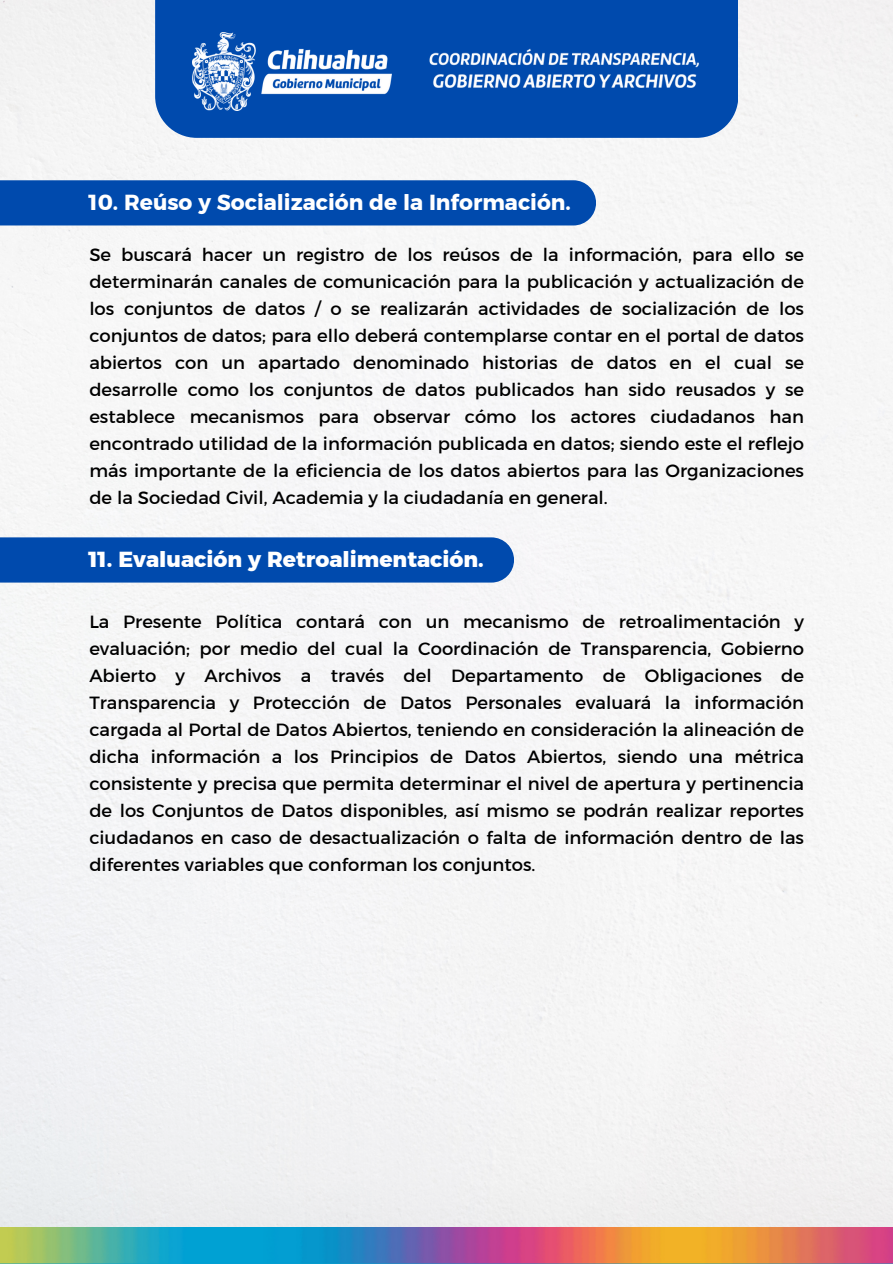
<style>
.page{position:relative;width:893px;height:1264px;background:#fff}
.page>*{position:absolute;margin:0;border:0;box-sizing:border-box;transform-origin:0 0}
.t1{font:21.75px "Kief Montaser Bold";color:#fff}
.t2{font:700 21.75px "Kief Montaser Extra";color:#fff}
.t3{font:18px/27px "Kief Montaser Regular";color:#000;text-align:justify}
</style>
<div class="page">
<div style="left:0;top:0;width:892px;height:1227px;background:#f5f6f6"></div>
<div style="left:155px;top:0;width:583px;height:138px;background:#004aad"></div>
<img style="left:192px;top:32px;width:199px;height:78px">
<img style="left:429px;top:48px;width:270px;height:40px">
<img style="left:0;top:1227px;width:892px;height:36px">
<div style="left:0;top:180px;width:596px;height:45px;background:#004aad"></div>
<div style="left:0;top:537px;width:514px;height:45px;background:#004aad"></div>
<p class="t1" style="left:89px;top:189px;width:483px">10. Reúso y Socialización de la Información.</p>
<p class="t3" style="left:89px;top:241px;width:716px">Se buscará hacer un registro de los reúsos de la información, para ello se determinarán canales de comunicación para la publicación y actualización de los conjuntos de datos / o se realizarán actividades de socialización de los conjuntos de datos; para ello deberá contemplarse contar en el portal de datos abiertos con un apartado denominado historias de datos en el cual se desarrolle como los conjuntos de datos publicados han sido reusados y se establece mecanismos para observar cómo los actores ciudadanos han encontrado utilidad de la información publicada en datos; siendo este el reflejo más importante de la eficiencia de los datos abiertos para las Organizaciones de la Sociedad Civil, Academia y la ciudadanía en general.</p>
<p class="t2" style="left:89px;top:546px;width:396px">11. Evaluación y Retroalimentación.</p>
<p class="t3" style="left:89px;top:608px;width:716px">La Presente Política contará con un mecanismo de retroalimentación y evaluación; por medio del cual la Coordinación de Transparencia, Gobierno Abierto y Archivos a través del Departamento de Obligaciones de Transparencia y Protección de Datos Personales evaluará la información cargada al Portal de Datos Abiertos, teniendo en consideración la alineación de dicha información a los Principios de Datos Abiertos, siendo una métrica consistente y precisa que permita determinar el nivel de apertura y pertinencia de los Conjuntos de Datos disponibles, así mismo se podrán realizar reportes ciudadanos en caso de desactualización o falta de información dentro de las diferentes variables que conforman los conjuntos.</p>
</div>
